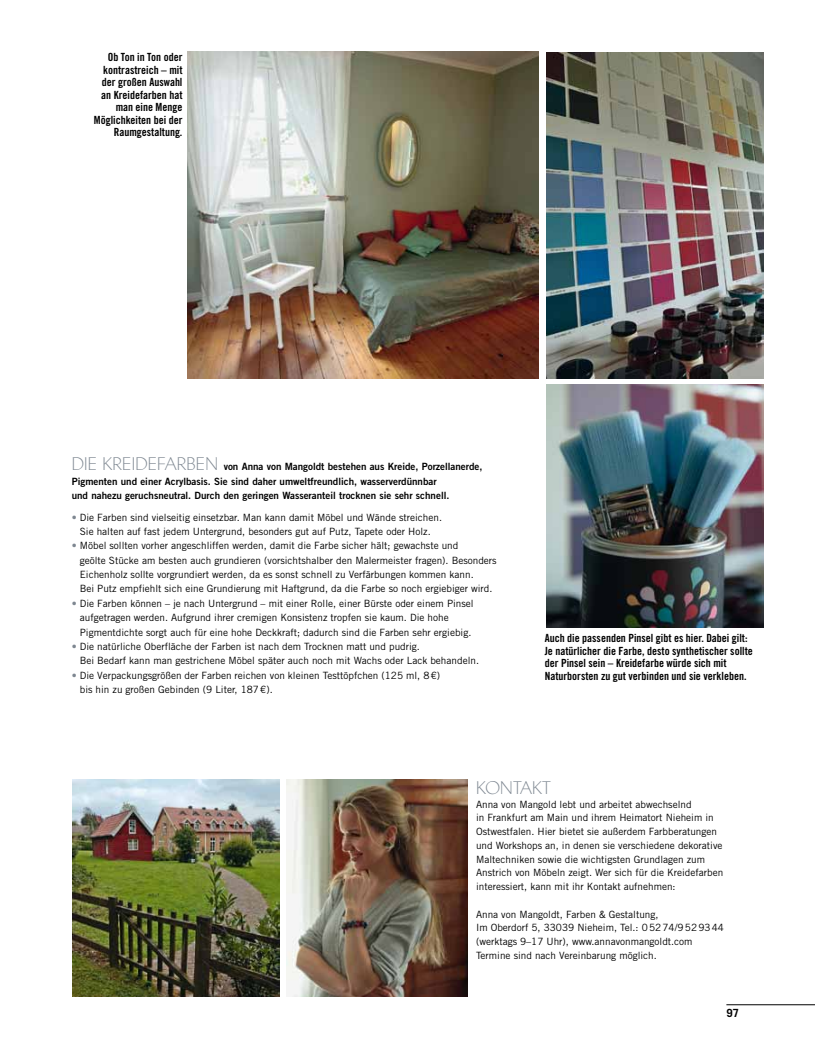
<style>
.page{position:relative;width:815px;height:1053px;background:#fff}
.page>*{position:absolute;margin:0;border:0;box-sizing:border-box;transform-origin:0 0}
.t1{font:300 17.5px "Linotype Brewery";letter-spacing:.01em;color:#7e8791}
.t2{font:11.25px/12.5px "Trade Gothic LT Bold Cond Twenty";color:#000}
.t3{font:700 11.25px "Trade Gothic LT";color:#000}
.t4{font:10px/13.8px "Trade Gothic LT";color:#000}
.t5{font:10px/14.4px "Trade Gothic LT Bold Two";color:#000}
.s1{font-family:"Linotype Brewery";font-weight:300;font-size:17.5px;color:#7e8791}
.s2{color:#7e8791}
</style>
<div class="page">
<hr style="left:726px;top:1004px;width:89px;height:1px;background:#000">
<img style="left:187px;top:51px;width:352px;height:327px">
<img style="left:546px;top:52px;width:217px;height:326px">
<img style="left:286px;top:780px;width:182px;height:216px">
<img style="left:73px;top:780px;width:206px;height:216px">
<img style="left:546px;top:385px;width:217px;height:242px">
<p class="t2" style="left:94px;top:51px;width:90px;text-align:right">Ob Ton in Ton oder kontrastreich – mit der großen Auswahl an Kreidefarben hat man eine Menge<br>Möglichkeiten bei der<br>Raumgestaltung.</p>
<p class="t5" style="left:72px;top:459px;width:412px"><span class="s1">DI E KREIDEFARBEN</span> von Anna von Mangoldt bestehen aus Kreide, Porzellanerde,<br>Pigmenten und einer Acrylbasis. Sie sind daher umweltfreundlich, wasserverdünnbar<br>und nahezu geruchsneutral. Durch den geringen Wasseranteil trocknen sie sehr schnell.</p>
<p class="t4" style="left:72px;top:509px;width:372px;line-height:14.4px;text-align:center"><span class="s2">•</span> Die Farben sind vielseitig einsetzbar. Man kann damit Möbel und Wände streichen.<br>Sie halten auf fast jedem Untergrund, besonders gut auf Putz, Tapete oder Holz.</p>
<p class="t4" style="left:80px;top:538px;width:418px;line-height:14.4px;text-indent:-8px"><span class="s2">•</span> Möbel sollten vorher angeschliffen werden, damit die Farbe sicher hält; gewachste und<br>geölte Stücke am besten auch grundieren (vorsichtshalber den Malermeister fragen). Besonders Eichenholz sollte vorgrundiert werden, da es sonst schnell zu Verfärbungen kommen kann.<br>Bei Putz empfiehlt sich eine Grundierung mit Haftgrund, da die Farbe so noch ergiebiger wird.</p>
<p class="t4" style="left:80px;top:596px;width:395px;line-height:14.4px;text-indent:-8px"><span class="s2">•</span> Die Farben können – je nach Untergrund – mit einer Rolle, einer Bürste oder einem Pinsel aufgetragen werden. Aufgrund ihrer cremigen Konsistenz tropfen sie kaum. Die hohe<br>Pigmentdichte sorgt auch für eine hohe Deckkraft; dadurch sind die Farben sehr ergiebig.</p>
<p class="t4" style="left:80px;top:639px;width:401px;line-height:14.4px;text-indent:-8px"><span class="s2">•</span> Die natürliche Oberfläche der Farben ist nach dem Trocknen matt und pudrig.<br>Bei Bedarf kann man gestrichene Möbel später auch noch mit Wachs oder Lack behandeln.</p>
<p class="t4" style="left:80px;top:667px;width:362px;line-height:14.4px;text-indent:-8px"><span class="s2">•</span> Die Verpackungsgrößen der Farben reichen von kleinen Testtöpfchen (125 ml, 8€) bis hin zu großen Gebinden (9 Liter, 187€).</p>
<p class="t2" style="left:545px;top:631px;width:209px">Auch die passenden Pinsel gibt es hier. Dabei gilt:<br>Je natürlicher die Farbe, desto synthetischer sollte der Pinsel sein – Kreidefarbe würde sich mit Naturborsten zu gut verbinden und sie verkleben.</p>
<h1 class="t1" style="left:476px;top:777px;width:77px">KONTAKT</h1>
<p class="t4" style="left:476px;top:797px;width:249px">Anna von Mangold lebt und arbeitet abwechselnd<br>in Frankfurt am Main und ihrem Heimatort Nieheim in Ostwestfalen. Hier bietet sie außerdem Farbberatungen und Workshops an, in denen sie verschiedene dekorative Maltechniken sowie die wichtigsten Grundlagen zum Anstrich von Möbeln zeigt. Wer sich für die Kreidefarben interessiert, kann mit ihr Kontakt aufnehmen:</p>
<p class="t4" style="left:476px;top:907px;width:250px">Anna von Mangoldt, Farben &amp; Gestaltung,<br>Im Oberdorf 5, 33039 Nieheim, Tel.: 05274/9529344 (werktags 9–17 Uhr), www.annavonmangoldt.com Termine sind nach Vereinbarung möglich.</p>
<p class="t3" style="left:726px;top:1005px;width:14px">97</p>
</div>
